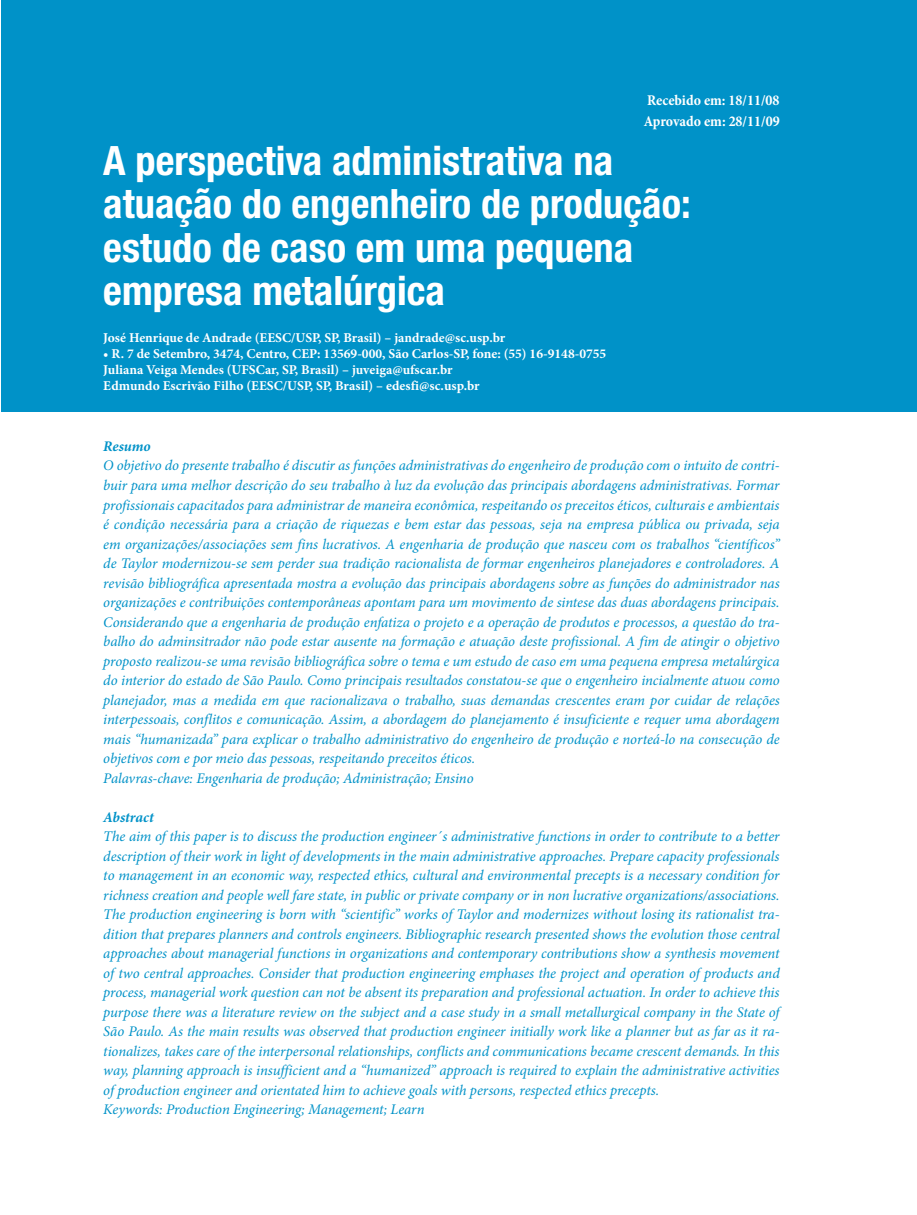
<style>
.page{position:relative;width:917px;height:1215px;background:#fff}
.page>*{position:absolute;margin:0;border:0;box-sizing:border-box;transform-origin:0 0}
.t1{font:700 condensed 40.5px/43.5px "Helvetica Neue LT Std";color:#fff}
.t2{font:700 condensed 15px/21px "Minion Pro";color:#fff}
.t3{font:italic 14.7px/19.5px "Minion Pro";letter-spacing:-.005em;color:#0092c8}
.t4{font:italic 700 14.7px "Minion Pro";letter-spacing:-.005em;color:#0092c8}
.t5{font:700 13.5px/16.2px "Minion Pro";color:#fff}
</style>
<div class="page">
<div style="left:1px;top:0;width:916px;height:411px;background:#0092c8"></div>
<p class="t2" style="left:644px;top:90px;width:137px">Recebido em: 18/11/08<br>Aprovado em: 28/11/09</p>
<h1 class="t1" style="left:103px;top:143px;width:589px">A perspectiva administrativa na atuação do engenheiro de produção: estudo de caso em uma pequena empresa metalúrgica</h1>
<p class="t5" style="left:103px;top:330px;width:403px">José Henrique de Andrade (EESC/USP, SP, Brasil) – jandrade@sc.usp.br</p>
<p class="t5" style="left:103px;top:346px;width:504px">• R. 7 de Setembro, 3474, Centro, CEP: 13569-000, São Carlos-SP, fone: (55) 16-9148-0755<br>Juliana Veiga Mendes (UFSCar, SP, Brasil) – juveiga@ufscar.br<br>Edmundo Escrivão Filho (EESC/USP, SP, Brasil) – edesfi@sc.usp.br</p>
<p class="t4" style="left:103px;top:440px;width:49px">Resumo</p>
<p class="t3" style="left:103px;top:457px;width:678px">O objetivo do presente trabalho é discutir as funções administrativas do engenheiro de produção com o intuito de contri&shy;buir para uma melhor descrição do seu trabalho à luz da evolução das principais abordagens administrativas. Formar profissionais capacitados para administrar de maneira econômica, respeitando os preceitos éticos, culturais e ambientais é condição necessária para a criação de riquezas e bem estar das pessoas, seja na empresa pública ou privada, seja em organizações/associações sem fins lucrativos. A engenharia de produção que nasceu com os trabalhos “científicos” de Taylor modernizou-se sem perder sua tradição racionalista de formar engenheiros planejadores e controladores. A revisão bibliográfica apresentada mostra a evolução das principais abordagens sobre as funções do administrador nas organizações e contribuições contemporâneas apontam para um movimento de sintese das duas abordagens principais.<br>Considerando que a engenharia de produção enfatiza o projeto e a operação de produtos e processos, a questão do tra&shy;balho do adminsitrador não pode estar ausente na formação e atuação deste profissional. A fim de atingir o objetivo proposto realizou-se uma revisão bibliográfica sobre o tema e um estudo de caso em uma pequena empresa metalúrgica do interior do estado de São Paulo. Como principais resultados constatou-se que o engenheiro incialmente atuou como planejador, mas a medida em que racionalizava o trabalho, suas demandas crescentes eram por cuidar de relações interpessoais, conflitos e comunicação. Assim, a abordagem do planejamento é insuficiente e requer uma abordagem mais “humanizada” para explicar o trabalho administrativo do engenheiro de produção e norteá-lo na consecução de objetivos com e por meio das pessoas, respeitando preceitos éticos.<br>Palavras-chave: Engenharia de produção; Administração; Ensino</p>
<p class="t4" style="left:103px;top:811px;width:52px">Abstract</p>
<p class="t3" style="left:103px;top:827px;width:678px">The aim of this paper is to discuss the production engineer´s administrative functions in order to contribute to a better description of their work in light of developments in the main administrative approaches. Prepare capacity professionals to management in an economic way, respected ethics, cultural and environmental precepts is a necessary condition for richness creation and people well fare state, in public or private company or in non lucrative organizations/associations.<br>The production engineering is born with “scientific” works of Taylor and modernizes without losing its rationalist tra&shy;dition that prepares planners and controls engineers. Bibliographic research presented shows the evolution those central approaches about managerial functions in organizations and contemporary contributions show a synthesis movement of two central approaches. Consider that production engineering emphases the project and operation of products and process, managerial work question can not be absent its preparation and professional actuation. In order to achieve this purpose there was a literature review on the subject and a case study in a small metallurgical company in the State of São Paulo. As the main results was observed that production engineer initially work like a planner but as far as it ra&shy;tionalizes, takes care of the interpersonal relationships, conflicts and communications became crescent demands. In this way, planning approach is insufficient and a “humanized” approach is required to explain the administrative activities of production engineer and orientated him to achieve goals with persons, respected ethics precepts.<br>Keywords: Production Engineering; Management; Learn</p>
</div>
